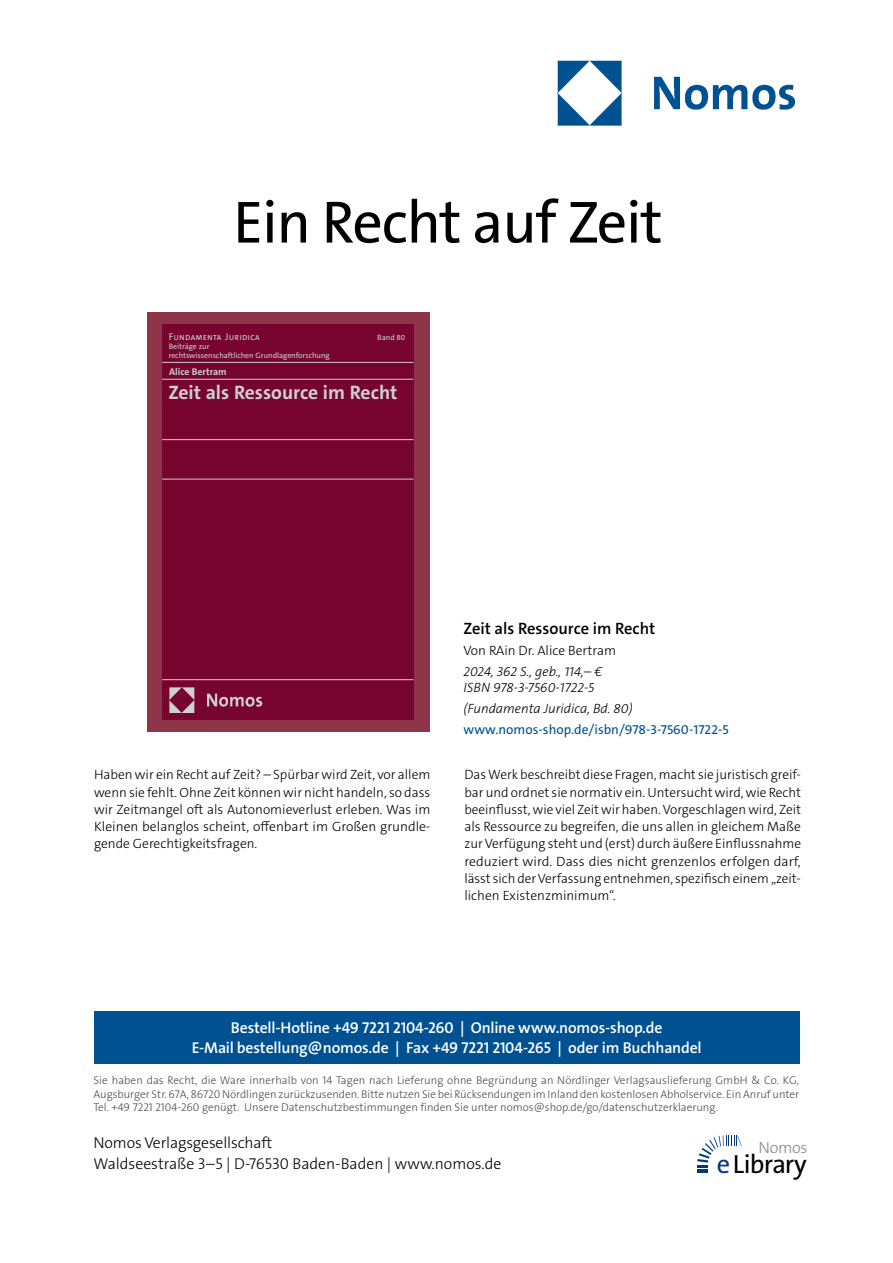
<style>
.page{position:relative;width:893px;height:1263px;background:#fff}
.page>*{position:absolute;margin:0;border:0;box-sizing:border-box;transform-origin:0 0}
.t1{font:60px "The Sans Os F";letter-spacing:-.02em;color:#000}
.t2{font:26.4px "The Sans Os F";letter-spacing:-.03em;color:#000}
.t3{font:700 19.5px "The Sans C5";color:#cdcfd1}
.t4{font:600 16.5px "The Sans C5";color:#000}
.t5{font:300 16.2px "The Sans Os F";letter-spacing:-.02em;color:#87888a}
.t6{font:600 15.75px/21px "The Sans Os F";letter-spacing:-.01em;color:#fff;text-align:center}
.t7{font:300 15.75px/21px "The Sans Os F";color:#000}
.t8{font:300 13.5px/17.2px "The Sans C5";color:#000;text-align:justify}
.t9{font:italic 300 13.5px/16.5px "The Sans C5";color:#000}
.t10{font:13.5px "The Sans C5";color:#005192}
.t11{font:300 11.25px/13.5px "The Sans Os F";color:#4b4b4d;text-align:justify}
.t12{font:700 9.75px "The Sans C5";color:#cdcfd1}
.t13{font:7.8px/8.4px "The Sans C5";color:#cdcfd1}
.t14{font:600 7.35px "The Sans C5";letter-spacing:.085em;color:#cdcfd1}
.s1{font-weight:400;font-size:9.75px}
.s2{color:#003882}
</style>
<div class="page">
<img style="left:558px;top:61px;width:238px;height:65px">
<div style="left:94px;top:1011px;width:705px;height:52px;background:#005192"></div>
<svg style="left:697px;top:1135px;width:45px;height:38px"></svg>
<div style="left:147px;top:313px;width:283px;height:419px;background:#8e3549"></div>
<div style="left:162px;top:325px;width:251px;height:395px;background:#76042e"></div>
<hr style="left:162px;top:362px;width:251px;height:1px;background:#cdcfd1">
<hr style="left:162px;top:479px;width:251px;height:1px;background:#cdcfd1">
<hr style="left:162px;top:379px;width:251px;height:1px;background:#cdcfd1">
<hr style="left:162px;top:439px;width:251px;height:1px;background:#cdcfd1">
<hr style="left:162px;top:679px;width:251px;height:1px;background:#cdcfd1">
<img style="left:169px;top:687px;width:94px;height:25px">
<h1 class="t1" style="left:233px;top:184px;width:431px">Ein Recht auf Zeit</h1>
<p class="t14" style="left:169px;top:333px;width:93px"><span class="s1">F</span>UNDAMENTA <span class="s1">J</span>URIDICA</p>
<p class="t13" style="left:377px;top:333px;width:29px">Band 80</p>
<p class="t13" style="left:169px;top:342px;width:163px">Beiträge zur<br>rechtswissenschaftlichen Grundlagenforschung</p>
<p class="t12" style="left:169px;top:365px;width:59px">Alice Bertram</p>
<h3 class="t3" style="left:168px;top:380px;width:230px">Zeit als Ressource im Recht</h3>
<p class="t4" style="left:463px;top:618px;width:193px">Zeit als Ressource im Recht</p>
<p class="t8" style="left:463px;top:642px;width:154px">Von RAin Dr. Alice Bertram</p>
<p class="t9" style="left:463px;top:663px;width:140px">2024, 362 S., geb., 114,– €<br>ISBN 978-3-7560-1722-5</p>
<p class="t9" style="left:463px;top:700px;width:171px">(Fundamenta Juridica, Bd. 80)</p>
<p class="t10" style="left:463px;top:720px;width:267px">www.nomos-shop.de/isbn/978-3-7560-1722-5</p>
<p class="t8" style="left:94px;top:766px;width:338px">Haben wir ein Recht auf Zeit? – Spürbar wird Zeit, vor allem wenn sie fehlt. Ohne Zeit können wir nicht handeln, so dass wir Zeitmangel oft als Autonomieverlust erleben. Was im Kleinen belanglos scheint, offenbart im Großen grundle&shy;gende Gerechtigkeitsfragen.</p>
<p class="t8" style="left:464px;top:766px;width:338px">Das Werk beschreibt diese Fragen, macht sie juristisch greif&shy;bar und ordnet sie normativ ein. Untersucht wird, wie Recht beeinflusst, wie viel Zeit wir haben. Vorgeschlagen wird, Zeit als Ressource zu begreifen, die uns allen in gleichem Maße zur Verfügung steht und (erst) durch äußere Einflussnahme reduziert wird. Dass dies nicht grenzenlos erfolgen darf, lässt sich der Verfassung entnehmen, spezifisch einem „zeit&shy;lichen Existenzminimum“.</p>
<p class="t6" style="left:192px;top:1017px;width:511px">Bestell-Hotline +49 7221 2104-260 | Online www.nomos-shop.de<br>E-Mail bestellung@nomos.de | Fax +49 7221 2104-265 | oder im Buchhandel</p>
<p class="t11" style="left:94px;top:1074px;width:707px">Sie haben das Recht, die Ware innerhalb von 14 Tagen nach Lieferung ohne Begründung an Nördlinger Verlagsauslieferung GmbH &amp; Co. KG, Augsburger Str. 67A, 86720 Nördlingen zurückzusenden. Bitte nutzen Sie bei Rücksendungen im Inland den kostenlosen Abholservice. Ein Anruf unter Tel. +49 7221 2104-260 genügt. Unsere Datenschutzbestimmungen finden Sie unter nomos@shop.de/go/datenschutzerklaerung.</p>
<p class="t7" style="left:94px;top:1133px;width:409px">Nomos Verlagsgesellschaft<br>Waldseestraße 3–5 | D-76530 Baden-Baden | www.nomos.de</p>
<p class="t5" style="left:758px;top:1137px;width:51px">Nomos</p>
<h2 class="t2" style="left:717px;top:1147px;width:91px"><span class="s2">e</span>Library</h2>
</div>
